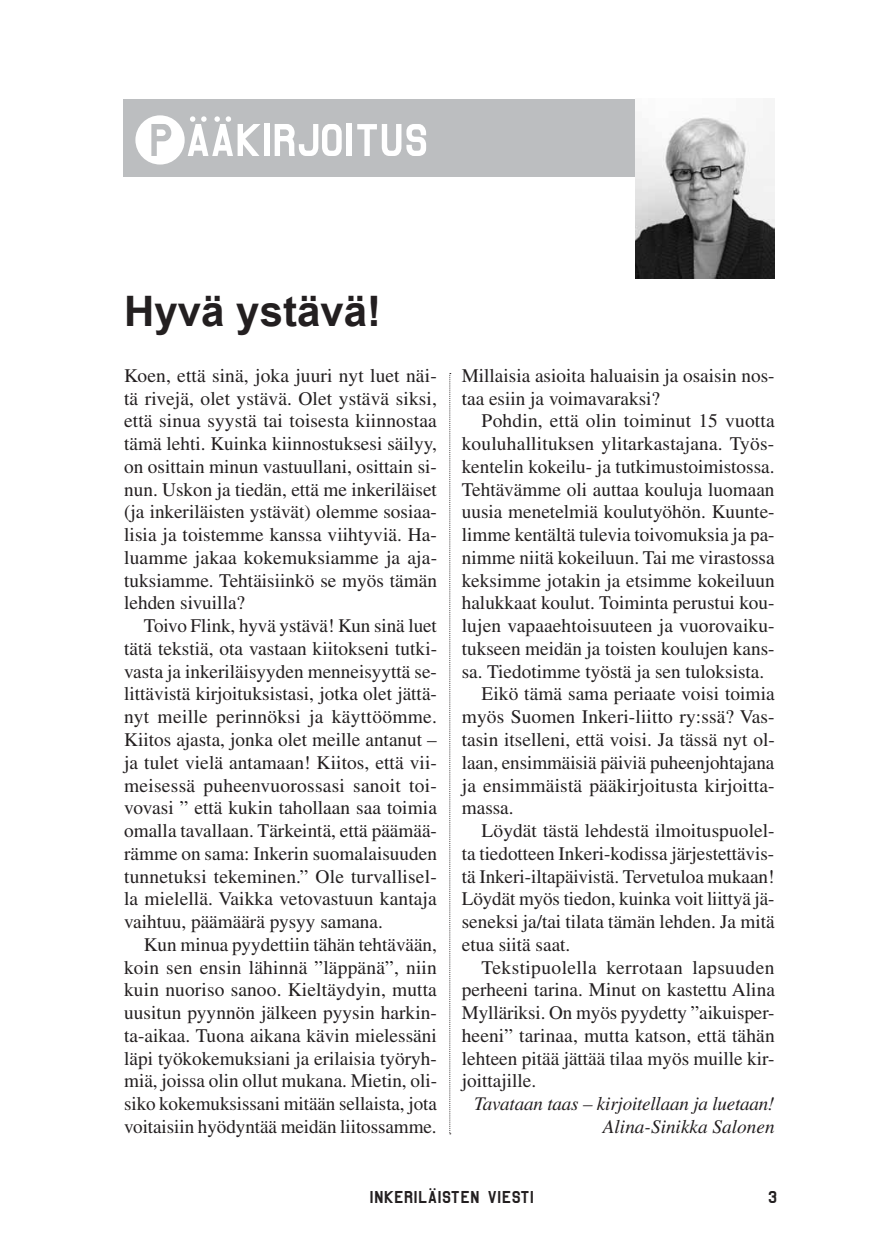
<style>
.page{position:relative;width:874px;height:1241px;background:#fff}
.page>*{position:absolute;margin:0;border:0;box-sizing:border-box;transform-origin:0 0}
.t1{font:70px "Aviator";letter-spacing:-.01em;color:#fff}
.t2{font:700 42px "Arial";color:#231f20}
.t3{font:26.25px "Aviator";letter-spacing:.01em;color:#231f20}
.t4{font:19.25px/22.8px "Times";color:#231f20;text-align:justify}
.t5{font:italic 19.25px/22.8px "Times";letter-spacing:-.01em;color:#231f20;text-align:right}
.t6{font:19.25px "Times";letter-spacing:.02em;color:#231f20}
</style>
<div class="page">
<div style="left:123px;top:99px;width:559px;height:78px;background:#bcbec0"></div>
<svg style="left:449px;top:373px;width:1px;height:761px"></svg>
<img style="left:635px;top:99px;width:139px;height:179px">
<h1 class="t1" style="left:134px;top:102px;width:295px">Pääkirjoitus</h1>
<h2 class="t2" style="left:124px;top:283px;width:258px">Hyvä ystävä!</h2>
<p class="t4" style="left:124px;top:364px;width:314px">Koen, että sinä, joka juuri nyt luet näi&shy;tä rivejä, olet ystävä. Olet ystävä siksi, että sinua syystä tai toisesta kiinnostaa tämä lehti. Kuinka kiinnostuksesi säilyy, on osittain minun vastuullani, osittain si&shy;nun. Uskon ja tiedän, että me inkeriläiset (ja inkeriläisten ystävät) olemme sosiaa&shy;lisia ja toistemme kanssa viihtyviä. Ha&shy;luamme jakaa kokemuksiamme ja aja&shy;tuksiamme. Tehtäisiinkö se myös tämän lehden sivuilla?</p>
<p class="t4" style="left:124px;top:614px;width:314px;text-indent:20px">Toivo Flink, hyvä ystävä! Kun sinä luet tätä tekstiä, ota vastaan kiitokseni tutki&shy;vasta ja inkeriläisyyden menneisyyttä se&shy;littävistä kirjoituksistasi, jotka olet jättä&shy;nyt meille perinnöksi ja käyttöömme.<br>Kiitos ajasta, jonka olet meille antanut – ja tulet vielä antamaan! Kiitos, että vii&shy;meisessä puheenvuorossasi sanoit toi&shy;vovasi ” että kukin tahollaan saa toimia omalla tavallaan. Tärkeintä, että päämää&shy;rämme on sama: Inkerin suomalaisuuden tunnetuksi tekeminen.” Ole turvallisel&shy;la mielellä. Vaikka vetovastuun kantaja vaihtuu, päämäärä pysyy samana.</p>
<p class="t4" style="left:124px;top:932px;width:314px;text-indent:20px">Kun minua pyydettiin tähän tehtävään, koin sen ensin lähinnä ”läppänä”, niin kuin nuoriso sanoo. Kieltäydyin, mutta uusitun pyynnön jälkeen pyysin harkin&shy;ta-aikaa. Tuona aikana kävin mielessäni läpi työkokemuksiani ja erilaisia työryh&shy;miä, joissa olin ollut mukana. Mietin, oli&shy;siko kokemuksissani mitään sellaista, jota voitaisiin hyödyntää meidän liitossamme.</p>
<p class="t4" style="left:461px;top:364px;width:314px">Millaisia asioita haluaisin ja osaisin nos&shy;taa esiin ja voimavaraksi?</p>
<p class="t4" style="left:481px;top:409px;width:294px">Pohdin, että olin toiminut 15 vuotta</p>
<p class="t4" style="left:461px;top:432px;width:314px">kouluhallituksen ylitarkastajana. Työs-</p>
<p class="t4" style="left:461px;top:455px;width:314px">kentelin kokeilu- ja tutkimustoimistossa.</p>
<p class="t4" style="left:461px;top:477px;width:314px">Tehtävämme oli auttaa kouluja luomaan</p>
<p class="t4" style="left:461px;top:500px;width:314px">uusia menetelmiä koulutyöhön. Kuunte-</p>
<p class="t4" style="left:461px;top:523px;width:314px">limme kentältä tulevia toivomuksia ja pa-</p>
<p class="t4" style="left:461px;top:546px;width:314px">nimme niitä kokeiluun. Tai me virastossa</p>
<p class="t4" style="left:461px;top:568px;width:314px">keksimme jotakin ja etsimme kokeiluun</p>
<p class="t4" style="left:461px;top:591px;width:314px">halukkaat koulut. Toiminta perustui kou-</p>
<p class="t4" style="left:461px;top:614px;width:314px">lujen vapaaehtoisuuteen ja vuorovaiku-</p>
<p class="t4" style="left:461px;top:637px;width:314px">tukseen meidän ja toisten koulujen kans-</p>
<p class="t4" style="left:461px;top:659px;width:304px">sa. Tiedotimme työstä ja sen tuloksista.</p>
<p class="t4" style="left:481px;top:682px;width:294px">Eikö tämä sama periaate voisi toimia</p>
<p class="t4" style="left:461px;top:705px;width:314px">myös Suomen Inkeri-liitto ry:ssä? Vas-</p>
<p class="t4" style="left:461px;top:728px;width:314px">tasin itselleni, että voisi. Ja tässä nyt ol-</p>
<p class="t4" style="left:461px;top:750px;width:314px">laan, ensimmäisiä päiviä puheenjohtajana</p>
<p class="t4" style="left:461px;top:773px;width:314px">ja ensimmäistä pääkirjoitusta kirjoitta-</p>
<p class="t4" style="left:461px;top:796px;width:53px">massa.</p>
<p class="t4" style="left:481px;top:819px;width:294px">Löydät tästä lehdestä ilmoituspuolel-</p>
<p class="t4" style="left:461px;top:841px;width:314px">ta tiedotteen Inkeri-kodissa järjestettävis-</p>
<p class="t4" style="left:461px;top:864px;width:314px">tä Inkeri-iltapäivistä. Tervetuloa mukaan!</p>
<p class="t4" style="left:461px;top:887px;width:314px">Löydät myös tiedon, kuinka voit liittyä jä-</p>
<p class="t4" style="left:461px;top:910px;width:314px">seneksi ja/tai tilata tämän lehden. Ja mitä</p>
<p class="t4" style="left:461px;top:932px;width:110px">etua siitä saat.</p>
<p class="t6" style="left:481px;top:956px;width:294px">Tekstipuolella kerrotaan lapsuuden</p>
<p class="t4" style="left:461px;top:978px;width:314px">perheeni tarina. Minut on kastettu Alina</p>
<p class="t4" style="left:461px;top:1001px;width:314px">Mylläriksi. On myös pyydetty ”aikuisper-</p>
<p class="t4" style="left:461px;top:1023px;width:314px">heeni” tarinaa, mutta katson, että tähän</p>
<p class="t4" style="left:461px;top:1046px;width:314px">lehteen pitää jättää tilaa myös muille kir-</p>
<p class="t4" style="left:461px;top:1069px;width:76px">joittajille.</p>
<p class="t5" style="left:474px;top:1092px;width:302px">Tavataan taas – kirjoitellaan ja luetaan!<br>Alina-Sinikka Salonen</p>
<h3 class="t3" style="left:369px;top:1182px;width:166px">inkeriläisten viesti</h3>
<h3 class="t3" style="left:767px;top:1182px;width:11px">3</h3>
</div>
